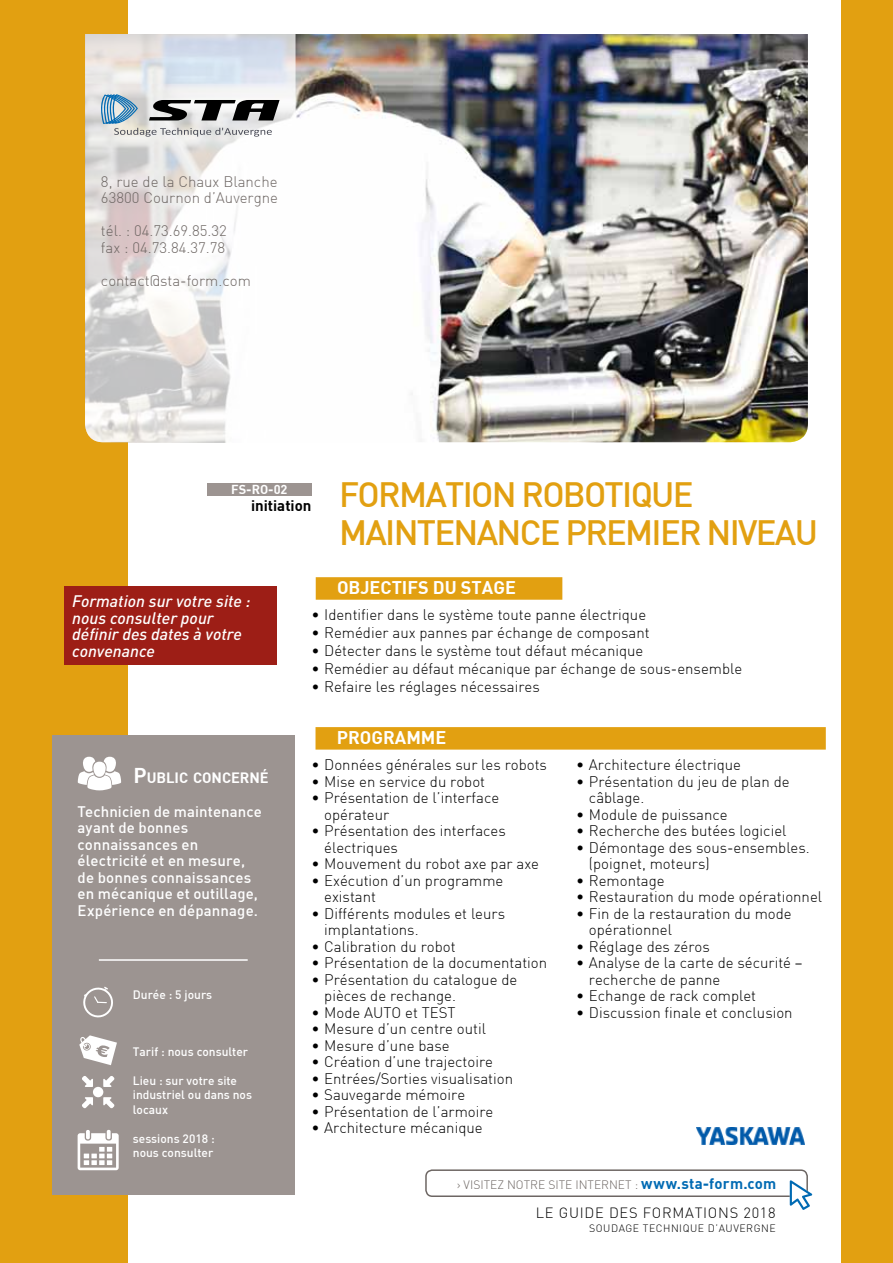
<style>
.page{position:relative;width:893px;height:1263px;background:#fff}
.page>*{position:absolute;margin:0;border:0;box-sizing:border-box;transform-origin:0 0}
.t1{font:500 34.5px "DIN";letter-spacing:-.05em;color:#e2a011}
.t2{font:700 18px "DIN";color:#fff}
.t3{font:italic 500 16.5px/16.5px "DIN";color:#fff}
.t4{font:300 15px/16.5px "DIN";color:#000}
.t5{font:500 15px/16.5px "DIN";letter-spacing:.005em;color:#fff}
.t6{font:300 15px/16.5px "DIN";color:#6d6663}
.t7{font:700 15px "DIN";letter-spacing:.02em;color:#006ab3}
.t8{font:700 15px "DIN";color:#000}
.t9{font:700 14.7px "DIN";letter-spacing:-.005em;color:#fff}
.t10{font:300 14.55px "DIN";letter-spacing:.05em;color:#000}
.t11{font:700 12.75px "DIN";color:#fff}
.t12{font:500 12px/14.4px "DIN";color:#fff}
.t13{font:300 12px "DIN";color:#6d6663}
.t14{font:300 10.5px "DIN";color:#000}
.s1{font-size:21px}
.s2{font-weight:300;font-size:12px;color:#6d6663}
</style>
<div class="page">
<div style="left:0;top:0;width:128px;height:1263px;background:#e2a011"></div>
<div style="left:842px;top:0;width:51px;height:1263px;background:#e2a011"></div>
<img style="left:296px;top:34px;width:512px;height:408px">
<div style="left:52px;top:736px;width:242px;height:459px;background:#9c9491"></div>
<svg style="left:78px;top:757px;width:43px;height:33px"></svg>
<div style="left:425px;top:1169px;width:383px;height:28px;border:2px solid #6d6663;border-radius:6px"></div>
<svg style="left:790px;top:1180px;width:22px;height:30px"></svg>
<svg style="left:79px;top:1035px;width:38px;height:30px"></svg>
<svg style="left:78px;top:1130px;width:41px;height:40px"></svg>
<svg style="left:82px;top:1076px;width:11px;height:11px"></svg>
<svg style="left:82px;top:1097px;width:11px;height:11px"></svg>
<svg style="left:103px;top:1097px;width:11px;height:11px"></svg>
<svg style="left:103px;top:1076px;width:11px;height:11px"></svg>
<div style="left:93px;top:1087px;width:10px;height:10px;background:#fff;border-radius:50%"></div>
<svg style="left:83px;top:986px;width:30px;height:32px"></svg>
<hr style="left:99px;top:959px;width:149px;height:2px;background:#fff">
<div style="left:316px;top:577px;width:246px;height:23px;background:#e2a011"></div>
<div style="left:315px;top:727px;width:511px;height:23px;background:#e2a011"></div>
<img style="left:696px;top:1128px;width:109px;height:16px">
<div style="left:64px;top:587px;width:212px;height:78px;background:#9d1e16"></div>
<div style="left:207px;top:483px;width:104px;height:12px;background:#9c9491"></div>
<svg style="left:85px;top:34px;width:211px;height:408px"></svg>
<svg style="left:98px;top:94px;width:182px;height:43px"></svg>
<p class="t6" style="left:101px;top:173px;width:179px">8, rue de la Chaux Blanche<br>63800 Cournon d’Auvergne</p>
<p class="t6" style="left:101px;top:222px;width:127px">tél. : 04.73.69.85.32 fax : 04.73.84.37.78</p>
<p class="t6" style="left:101px;top:272px;width:151px">contact@sta-form.com</p>
<p class="t11" style="left:231px;top:481px;width:58px">FS-RO-02</p>
<h1 class="t1" style="left:339px;top:473px;width:124px">FOR MATION</h1>
<h1 class="t1" style="left:521px;top:473px;width:20px">ROBOTIQUE</h1>
<h1 class="t1" style="left:339px;top:510px;width:65px">MAINTEN</h1>
<h1 class="t1" style="left:477px;top:510px;width:248px">ANCEPREMIER NIVE</h1>
<h1 class="t1" style="left:775px;top:510px;width:39px">AU</h1>
<p class="t8" style="left:251px;top:496px;width:62px">initiation</p>
<p class="t3" style="left:72px;top:592px;width:180px">Formation sur votre site : nous consulter pour définir des dates à votre convenance</p>
<p class="t9" style="left:133px;top:768px;width:137px"><span class="s1">P</span>UBLIC CONCERNÉ</p>
<p class="t5" style="left:78px;top:803px;width:186px">Technicien de maintenance ayant de bonnes connaissances en électricité et en mesure, de bonnes connaissances en mécanique et outillage,<br>Expérience en dépannage.</p>
<p class="t12" style="left:133px;top:987px;width:81px">Durée : 5 jours</p>
<p class="t12" style="left:133px;top:1044px;width:117px">Tarif : nous consulter</p>
<p class="t12" style="left:133px;top:1073px;width:121px">Lieu : sur votre site industriel ou dans nos locaux</p>
<p class="t12" style="left:133px;top:1131px;width:83px">sessions 2018 : nous consulter</p>
<p class="t2" style="left:337px;top:576px;width:44px">Objectifs</p>
<p class="t2" style="left:433px;top:576px;width:82px">dustage</p>
<p class="t4" style="left:311px;top:606px;width:336px">• Identifier dans le système toute panne électrique</p>
<p class="t4" style="left:311px;top:624px;width:340px">• Remédier aux pannes par échange de composant</p>
<p class="t4" style="left:311px;top:642px;width:333px">• Détecter dans le système tout défaut mécanique</p>
<p class="t4" style="left:311px;top:660px;width:432px">• Remédier au défaut mécanique par échange de sous-ensemble</p>
<p class="t4" style="left:311px;top:678px;width:230px">• Refaire les réglages nécessaires</p>
<p class="t2" style="left:337px;top:726px;width:60px">Programme</p>
<p class="t4" style="left:311px;top:756px;width:237px">• Données générales sur les robots</p>
<p class="t4" style="left:311px;top:773px;width:175px">• Mise en service du robot</p>
<p class="t4" style="left:324px;top:789px;width:177px;text-indent:-13px">• Présentation de l’interface opérateur</p>
<p class="t4" style="left:324px;top:822px;width:183px;text-indent:-13px">• Présentation des interfaces électriques</p>
<p class="t4" style="left:311px;top:855px;width:229px">• Mouvement du robot axe par axe</p>
<p class="t4" style="left:324px;top:872px;width:181px;text-indent:-13px">• Exécution d’un programme existant</p>
<p class="t4" style="left:324px;top:905px;width:182px;text-indent:-13px">• Différents modules et leurs implantations.</p>
<p class="t4" style="left:311px;top:938px;width:146px">• Calibration du robot</p>
<p class="t4" style="left:311px;top:954px;width:237px">• Présentation de la documentation</p>
<p class="t4" style="left:324px;top:971px;width:195px;text-indent:-13px">• Présentation du catalogue de pièces de rechange.</p>
<p class="t4" style="left:311px;top:1004px;width:146px">• Mode AUTO et TEST</p>
<p class="t4" style="left:311px;top:1020px;width:176px">• Mesure d’un centre outil</p>
<p class="t4" style="left:311px;top:1037px;width:140px">• Mesure d’une base</p>
<p class="t4" style="left:311px;top:1053px;width:183px">• Création d’une trajectoire</p>
<p class="t4" style="left:311px;top:1070px;width:203px">• Entrées/Sorties visualisation</p>
<p class="t4" style="left:311px;top:1086px;width:155px">• Sauvegarde mémoire</p>
<p class="t4" style="left:311px;top:1103px;width:183px">• Présentation de l’armoire</p>
<p class="t4" style="left:311px;top:1119px;width:173px">• Architecture mécanique</p>
<p class="t4" style="left:576px;top:756px;width:166px">• Architecture électrique</p>
<p class="t4" style="left:589px;top:773px;width:202px;text-indent:-13px">• Présentation du jeu de plan de câblage.</p>
<p class="t4" style="left:576px;top:806px;width:153px">• Module de puissance</p>
<p class="t4" style="left:576px;top:822px;width:212px">• Recherche des butées logiciel</p>
<p class="t4" style="left:589px;top:839px;width:222px;text-indent:-13px">• Démontage des sous-ensembles. (poignet, moteurs)</p>
<p class="t4" style="left:576px;top:872px;width:90px">• Remontage</p>
<p class="t4" style="left:576px;top:888px;width:247px">• Restauration du mode opérationnel</p>
<p class="t4" style="left:589px;top:905px;width:204px;text-indent:-13px">• Fin de la restauration du mode opérationnel</p>
<p class="t4" style="left:576px;top:938px;width:135px">• Réglage des zéros</p>
<p class="t4" style="left:589px;top:954px;width:215px;text-indent:-13px">• Analyse de la carte de sécurité – recherche de panne</p>
<p class="t4" style="left:576px;top:987px;width:181px">• Echange de rack complet</p>
<p class="t4" style="left:576px;top:1004px;width:218px">• Discussion finale et conclusion</p>
<p class="t13" style="left:457px;top:1177px;width:14px">› visite</p>
<p class="t13" style="left:497px;top:1177px;width:19px">z notre</p>
<p class="t13" style="left:548px;top:1177px;width:7px">site</p>
<p class="t13" style="left:575px;top:1177px;width:12px">Internet</p>
<p class="t7" style="left:635px;top:1174px;width:143px"><span class="s2">:</span> www.sta-form.com</p>
<p class="t10" style="left:536px;top:1203px;width:241px">LE GUIDE DES FORMATIONS 2018</p>
<p class="t14" style="left:589px;top:1222px;width:15px">Soudage</p>
<p class="t14" style="left:643px;top:1222px;width:8px">technique</p>
<p class="t14" style="left:708px;top:1222px;width:19px">d’auvergne</p>
</div>
